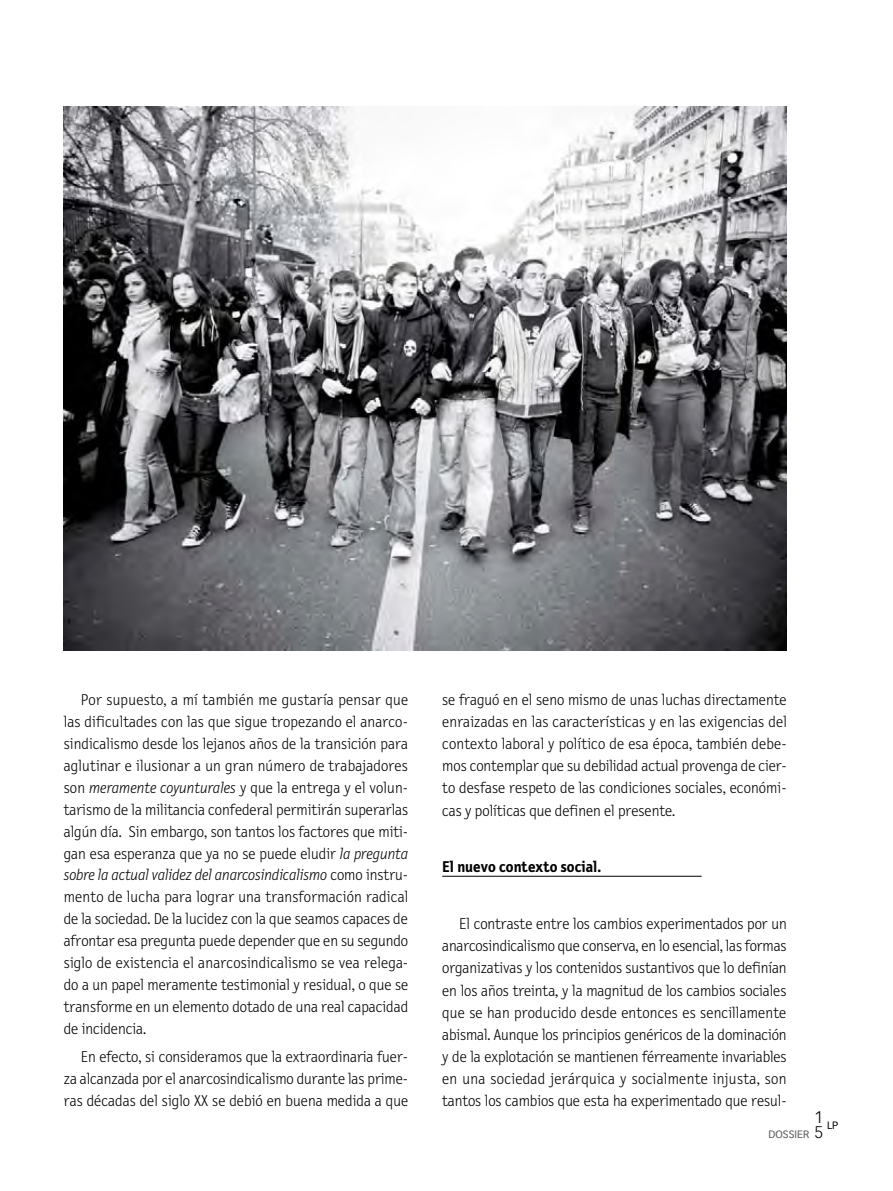
<style>
.page{position:relative;width:893px;height:1191px;background:#fff}
.page>*{position:absolute;margin:0;border:0;box-sizing:border-box;transform-origin:0 0}
.t1{font:300 16.5px/15px "Vectora LH";color:#000}
.t2{font:300 15.75px/21.9px "Letter Gothic Text";color:#000;text-align:justify}
.t3{font:700 15.75px "Letter Gothic Text";color:#000}
.t4{font:10.5px "Vectora LH";color:#58585a}
.t5{font:10.5px "Vectora LH";color:#000}
.s1{font-style:italic}
</style>
<div class="page">
<hr style="left:0;top:540px;width:1px;height:651px;background:#9c9e9f">
<hr style="left:442px;top:876px;width:260px;height:1px;background:#000">
<img style="left:64px;top:106px;width:723px;height:544px">
<p class="t2" style="left:64px;top:689px;width:346px;text-indent:17px">Por supuesto, a mí también me gustaría pensar que las dificultades con las que sigue tropezando el anarco&shy;sindicalismo desde los lejanos años de la transición para aglutinar e ilusionar a un gran número de trabajadores son <span class="s1">meramente coyunturales</span> y que la entrega y el volun&shy;tarismo de la militancia confederal permitirán superarlas algún día. Sin embargo, son tantos los factores que miti&shy;gan esa esperanza que ya no se puede eludir <span class="s1">la pregunta sobre la actual validez del anarcosindicalismo</span> como instru&shy;mento de lucha para lograr una transformación radical de la sociedad. De la lucidez con la que seamos capaces de afrontar esa pregunta puede depender que en su segundo siglo de existencia el anarcosindicalismo se vea relega&shy;do a un papel meramente testimonial y residual, o que se transforme en un elemento dotado de una real capacidad de incidencia.</p>
<p class="t2" style="left:64px;top:1046px;width:346px;text-indent:17px">En efecto, si consideramos que la extraordinaria fuer&shy;za alcanzada por el anarcosindicalismo durante las prime&shy;ras décadas del siglo XX se debió en buena medida a que</p>
<p class="t2" style="left:442px;top:689px;width:346px">se fraguó en el seno mismo de unas luchas directamente enraizadas en las características y en las exigencias del contexto laboral y político de esa época, también debe&shy;mos contemplar que su debilidad actual provenga de cier&shy;to desfase respeto de las condiciones sociales, económi&shy;cas y políticas que definen el presente.</p>
<p class="t3" style="left:442px;top:858px;width:160px">El nuevo contexto social.</p>
<p class="t2" style="left:442px;top:913px;width:346px;text-indent:17px">El contraste entre los cambios experimentados por un anarcosindicalismo que conserva, en lo esencial, las formas organizativas y los contenidos sustantivos que lo definían en los años treinta, y la magnitud de los cambios sociales que se han producido desde entonces es sencillamente abismal. Aunque los principios genéricos de la dominación y de la explotación se mantienen férreamente invariables en una sociedad jerárquica y socialmente injusta, son tantos los cambios que esta ha experimentado que resul-</p>
<p class="t1" style="left:814px;top:1110px;width:10px">1<br>5</p>
<p class="t5" style="left:827px;top:1118px;width:13px">LP</p>
<p class="t4" style="left:769px;top:1128px;width:42px">DOSSIER</p>
</div>
